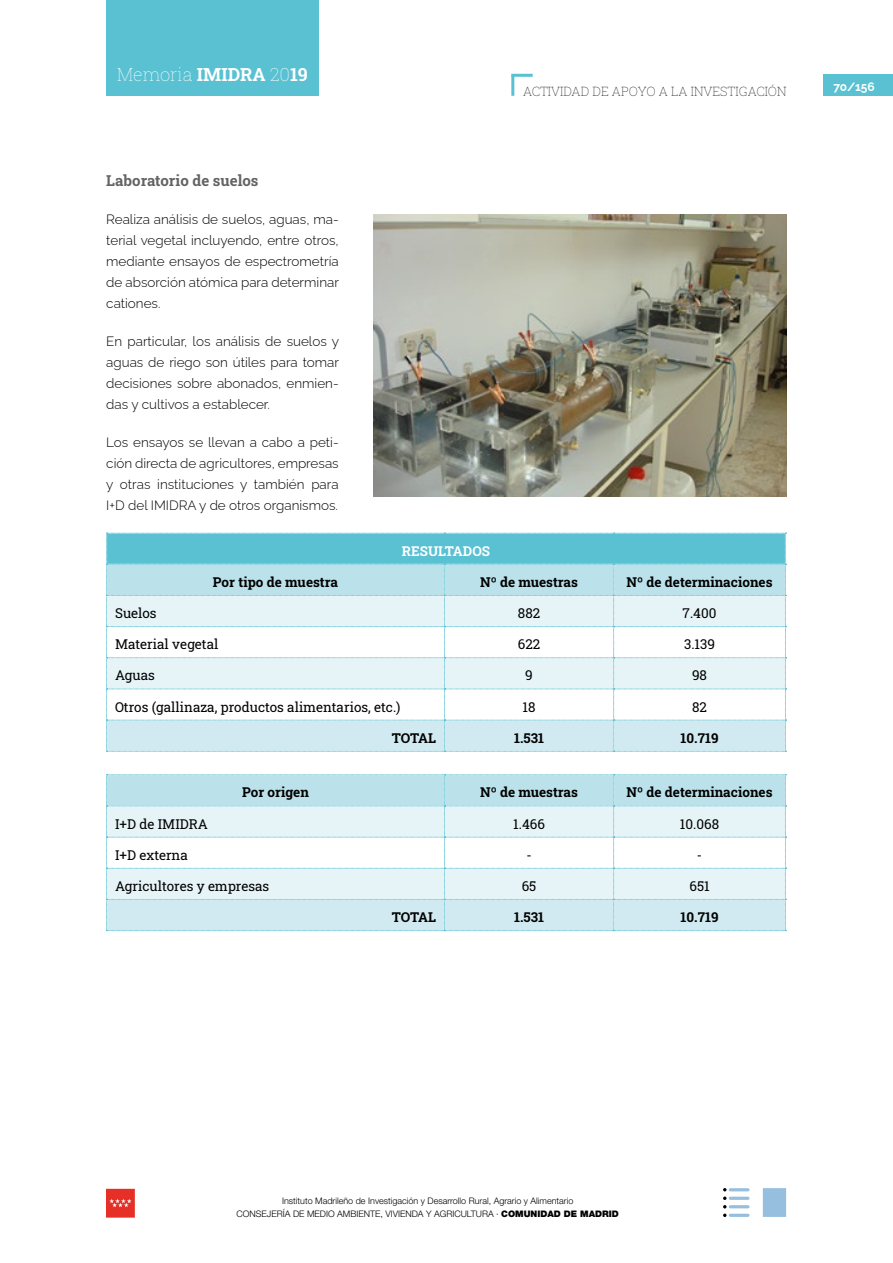
<style>
.page{position:relative;width:893px;height:1263px;background:#fff}
.page>*{position:absolute;margin:0;border:0;box-sizing:border-box;transform-origin:0 0}
.t1{font:100 18px "Roboto Slab";color:#fff}
.Ladillo_02{font:700 15px "Roboto Slab";color:#646363}
.Texto{font:300 13.5px/21px "Raleway";color:#000;text-align:justify}
.tabla_txt{font:13.5px "Roboto Slab";color:#000}
.tabla_cabecera_02{font:700 13.5px "Roboto Slab";color:#000}
.tabla_cabecera_01{font:700 13.5px "Roboto Slab";color:#fff}
.t2{font:100 12.75px "Roboto Slab";color:#000}
.t3{font:700 12px "Raleway";color:#fff}
.t4{font:300 9px/13.5px "Helvetica Neue LT Std";color:#000;text-align:center}
.s1{font-weight:700}
.s2{font-weight:900}
</style>
<div class="page">
<div style="left:106px;top:0;width:213px;height:96px;background:#5ac1d2"></div>
<hr style="left:511px;top:75px;width:3px;height:21px;background:#5ac1d2">
<hr style="left:511px;top:74px;width:22px;height:3px;background:#5ac1d2">
<div style="left:823px;top:75px;width:70px;height:21px;background:#5ac1d2"></div>
<svg style="left:134px;top:1189px;width:1px;height:28px"></svg>
<div style="left:107px;top:1189px;width:27px;height:28px;background:#e63027"></div>
<div style="left:106px;top:1189px;width:28px;height:28px;border:1px solid #e63027"></div>
<svg style="left:109px;top:1199px;width:23px;height:8px"></svg>
<div style="left:764px;top:1190px;width:20px;height:25px;background:#96bede"></div>
<div style="left:763px;top:1188px;width:23px;height:29px;border:3px solid #96bede"></div>
<hr style="left:730px;top:1188px;width:18px;height:3px;background:#96bede">
<hr style="left:730px;top:1197px;width:18px;height:3px;background:#96bede">
<hr style="left:730px;top:1205px;width:18px;height:3px;background:#96bede">
<hr style="left:730px;top:1214px;width:18px;height:3px;background:#96bede">
<svg style="left:723px;top:1188px;width:3px;height:29px"></svg>
<svg style="left:106px;top:533px;width:680px;height:219px"></svg>
<svg style="left:106px;top:774px;width:680px;height:157px"></svg>
<img style="left:373px;top:215px;width:414px;height:281px">
<h1 class="t1" style="left:117px;top:62px;width:192px">Memoria <span class="s1">IMIDRA</span> 20<span class="s1">19</span></h1>
<p class="Ladillo_02" style="left:106px;top:170px;width:154px">Laboratorio de suelos</p>
<p class="Texto" style="left:106px;top:207px;width:234px">Realiza análisis de suelos, aguas, ma&shy;terial vegetal incluyendo, entre otros, mediante ensayos de espectrometría de absorción atómica para determinar cationes.</p>
<p class="Texto" style="left:106px;top:329px;width:234px">En particular, los análisis de suelos y aguas de riego son útiles para tomar decisiones sobre abonados, enmien&shy;das y cultivos a establecer.</p>
<p class="Texto" style="left:106px;top:430px;width:234px">Los ensayos se llevan a cabo a peti&shy;ción directa de agricultores, empresas y otras instituciones y también para I+D del IMIDRA y de otros organismos.</p>
<p class="t2" style="left:523px;top:82px;width:265px">ACTIVIDAD DE APOYO A LA INVESTIGACIÓN</p>
<p class="t3" style="left:833px;top:77px;width:43px">70/156</p>
<p class="tabla_cabecera_01" style="left:402px;top:542px;width:90px">RESULTADOS</p>
<p class="tabla_cabecera_02" style="left:213px;top:573px;width:127px">Por tipo de muestra</p>
<p class="tabla_cabecera_02" style="left:480px;top:573px;width:99px">Nº de muestras</p>
<p class="tabla_cabecera_02" style="left:627px;top:573px;width:147px">Nº de determinaciones</p>
<p class="tabla_txt" style="left:115px;top:604px;width:43px">Suelos</p>
<p class="tabla_txt" style="left:518px;top:604px;width:24px">882</p>
<p class="tabla_txt" style="left:683px;top:604px;width:35px">7.400</p>
<p class="tabla_txt" style="left:115px;top:635px;width:105px">Material vegetal</p>
<p class="tabla_txt" style="left:518px;top:635px;width:24px">622</p>
<p class="tabla_txt" style="left:684px;top:635px;width:32px">3.139</p>
<p class="tabla_txt" style="left:115px;top:666px;width:41px">Aguas</p>
<p class="tabla_txt" style="left:525px;top:666px;width:9px">9</p>
<p class="tabla_txt" style="left:692px;top:666px;width:17px">98</p>
<p class="tabla_txt" style="left:115px;top:697px;width:287px">Otros (gallinaza, productos alimentarios, etc.)</p>
<p class="tabla_txt" style="left:523px;top:697px;width:15px">18</p>
<p class="tabla_txt" style="left:692px;top:697px;width:16px">82</p>
<p class="tabla_cabecera_02" style="left:392px;top:729px;width:46px">TOTAL</p>
<p class="tabla_cabecera_02" style="left:514px;top:729px;width:31px">1.531</p>
<p class="tabla_cabecera_02" style="left:681px;top:729px;width:39px">10.719</p>
<p class="tabla_cabecera_02" style="left:242px;top:783px;width:68px">Por origen</p>
<p class="tabla_cabecera_02" style="left:480px;top:783px;width:99px">Nº de muestras</p>
<p class="tabla_cabecera_02" style="left:627px;top:783px;width:147px">Nº de determinaciones</p>
<p class="tabla_txt" style="left:115px;top:814px;width:94px">I+D de IMIDRA</p>
<p class="tabla_txt" style="left:513px;top:814px;width:33px">1.466</p>
<p class="tabla_txt" style="left:680px;top:814px;width:41px">10.068</p>
<p class="tabla_txt" style="left:115px;top:846px;width:74px">I+D externa</p>
<p class="tabla_txt" style="left:526px;top:846px;width:7px">-</p>
<p class="tabla_txt" style="left:697px;top:846px;width:7px">-</p>
<p class="tabla_txt" style="left:115px;top:877px;width:156px">Agricultores y empresas</p>
<p class="tabla_txt" style="left:522px;top:877px;width:16px">65</p>
<p class="tabla_txt" style="left:689px;top:877px;width:22px">651</p>
<p class="tabla_cabecera_02" style="left:392px;top:908px;width:46px">TOTAL</p>
<p class="tabla_cabecera_02" style="left:514px;top:908px;width:31px">1.531</p>
<p class="tabla_cabecera_02" style="left:681px;top:908px;width:39px">10.719</p>
<p class="t4" style="left:237px;top:1193px;width:384px">Instituto Madrileño de Investigación y Desarrollo Rural, Agrario y Alimentario<br>CONSEJERÍA DE MEDIO AMBIENTE, VIVIENDA Y AGRICULTURA · <span class="s2">COMUNIDAD DE MADRID</span></p>
</div>
